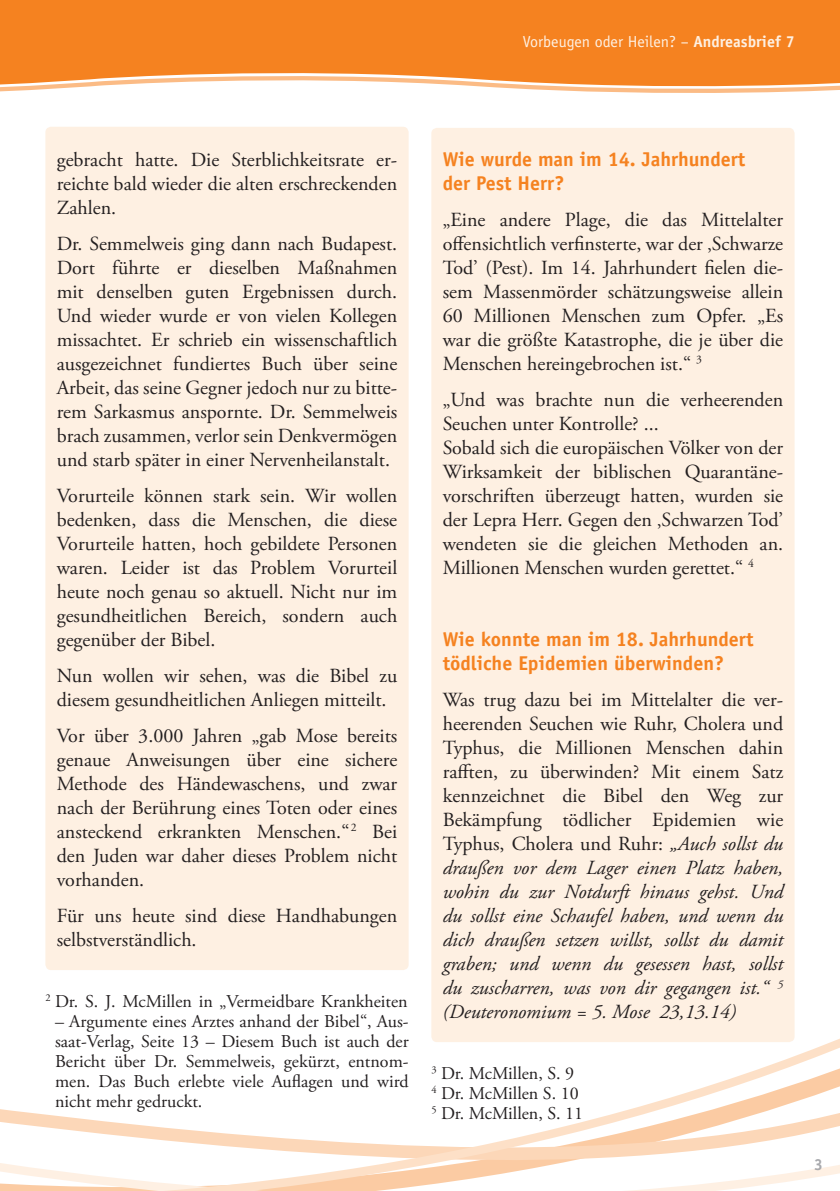
<style>
.page{position:relative;width:840px;height:1191px;background:#fff}
.page>*{position:absolute;margin:0;border:0;box-sizing:border-box;transform-origin:0 0}
._02_Grundtext{font:20px/24px "Adobe Garamond Pro";color:#231f20;text-align:justify}
._02_Grundtext-2{font:italic 20px/24px "Adobe Garamond Pro";color:#231f20;text-align:justify}
._03_Zwischenüberschr{font:700 20px/24px "Officina Sans";color:#f58220}
._10_AB_Empfehlungen{font:18px/20px "Adobe Garamond Pro";color:#231f20;text-align:justify}
.t1{font:16px "Officina Sans";color:#fef0e2}
.t2{font:700 16px "Officina Sans";color:#a8a9ad}
.s1{font-weight:700}
.s2{font-style:normal}
</style>
<div class="page">
<svg style="left:0;top:748px;width:839px;height:443px"></svg>
<svg style="left:0;top:0;width:839px;height:93px;fill:#f58220"></svg>
<div style="left:431px;top:128px;width:363px;height:914px;background:#fef0e2;border-radius:6px"></div>
<div style="left:45px;top:127px;width:363px;height:843px;background:#fef0e2;border-radius:6px"></div>
<p class="t1" style="left:522px;top:32px;width:273px">Vorbeugen oder Heilen? – <span class="s1">Andreasbrief 7</span></p>
<p class="_02_Grundtext" style="left:57px;top:148px;width:342px">gebracht hatte. Die Sterblichkeitsrate er&shy;reichte bald wieder die alten erschreckenden Zahlen.</p>
<p class="_02_Grundtext" style="left:57px;top:232px;width:342px">Dr. Semmelweis ging dann nach Budapest.<br>Dort führte er dieselben Maßnahmen mit denselben guten Ergebnissen durch.<br>Und wieder wurde er von vielen Kollegen missachtet. Er schrieb ein wissenschaftlich ausgezeichnet fundiertes Buch über seine Arbeit, das seine Gegner jedoch nur zu bitte&shy;rem Sarkasmus anspornte. Dr. Semmelweis brach zusammen, verlor sein Denkvermögen und starb später in einer Nervenheilanstalt.</p>
<p class="_02_Grundtext" style="left:57px;top:484px;width:342px">Vorurteile können stark sein. Wir wollen bedenken, dass die Menschen, die diese Vorurteile hatten, hoch gebildete Personen waren. Leider ist das Problem Vorurteil heute noch genau so aktuell. Nicht nur im gesundheitlichen Bereich, sondern auch gegenüber der Bibel.</p>
<p class="_02_Grundtext" style="left:57px;top:664px;width:342px">Nun wollen wir sehen, was die Bibel zu diesem gesundheitlichen Anliegen mitteilt.</p>
<p class="_02_Grundtext" style="left:57px;top:724px;width:342px">Vor über 3.000 Jahren „gab Mose bereits genaue Anweisungen über eine sichere Methode des Händewaschens, und zwar nach der Berührung eines Toten oder eines ansteckend erkrankten Menschen.“<sup>2</sup> Bei den Juden war daher dieses Problem nicht vorhanden.</p>
<p class="_02_Grundtext" style="left:57px;top:904px;width:342px">Für uns heute sind diese Handhabungen selbstverständlich.</p>
<p class="_10_AB_Empfehlungen" style="left:45px;top:992px;width:363px"><sup>2</sup> Dr. S. J. McMillen in „Vermeidbare Krankheiten</p>
<p class="_10_AB_Empfehlungen" style="left:55px;top:1012px;width:355px">– Argumente eines Arztes anhand der Bibel“, Aus&shy;saat-Verlag, Seite 13 – Diesem Buch ist auch der Bericht über Dr. Semmelweis, gekürzt, entnom&shy;men. Das Buch erlebte viele Auflagen und wird nicht mehr gedruckt.</p>
<p class="_03_Zwischenüberschr" style="left:442px;top:147px;width:304px">Wie wurde man im 14. Jahrhundert der Pest Herr?</p>
<p class="_02_Grundtext" style="left:442px;top:208px;width:342px">„Eine andere Plage, die das Mittelalter offensichtlich verfinsterte, war der ‚Schwarze Tod’ (Pest). Im 14. Jahrhundert fielen die&shy;sem Massenmörder schätzungsweise allein 60 Millionen Menschen zum Opfer. „Es war die größte Katastrophe, die je über die Menschen hereingebrochen ist.“ <sup>3</sup></p>
<p class="_02_Grundtext" style="left:442px;top:388px;width:342px">„Und was brachte nun die verheerenden<br>Seuchen unter Kontrolle? ...</p>
<p class="_02_Grundtext" style="left:442px;top:436px;width:342px">Sobald sich die europäischen Völker von der Wirksamkeit der biblischen Quarantäne&shy;vorschriften überzeugt hatten, wurden sie der Lepra Herr. Gegen den ‚Schwarzen Tod’ wendeten sie die gleichen Methoden an.<br>Millionen Menschen wurden gerettet.“ <sup>4</sup></p>
<p class="_03_Zwischenüberschr" style="left:442px;top:627px;width:312px">Wie konnte man im 18. Jahrhundert tödliche Epidemien überwinden?</p>
<p class="_02_Grundtext-2" style="left:442px;top:688px;width:342px"><span class="s2">Was trug dazu bei im Mittelalter die ver&shy;heerenden Seuchen wie Ruhr, Cholera und Typhus, die Millionen Menschen dahin rafften, zu überwinden? Mit einem Satz kennzeichnet die Bibel den Weg zur Bekämpfung tödlicher Epidemien wie Typhus, Cholera und Ruhr:</span> „Auch sollst du draußen vor dem Lager einen Platz haben, wohin du zur Notdurft hinaus gehst. Und du sollst eine Schaufel haben, und wenn du dich draußen setzen willst, sollst du damit graben; und wenn du gesessen hast, sollst du zuscharren, was von dir gegangen ist.“ <sup>5 </sup>(Deuteronomium = 5. Mose 23,13.14)</p>
<p class="_10_AB_Empfehlungen" style="left:431px;top:1063px;width:144px"><sup>3</sup> Dr. McMillen, S. 9</p>
<p class="_10_AB_Empfehlungen" style="left:431px;top:1083px;width:149px"><sup>4</sup> Dr. McMillen S. 10</p>
<p class="_10_AB_Empfehlungen" style="left:431px;top:1103px;width:153px"><sup>5</sup> Dr. McMillen, S. 11</p>
<p class="t2" style="left:813px;top:1154px;width:10px">3</p>
</div>
